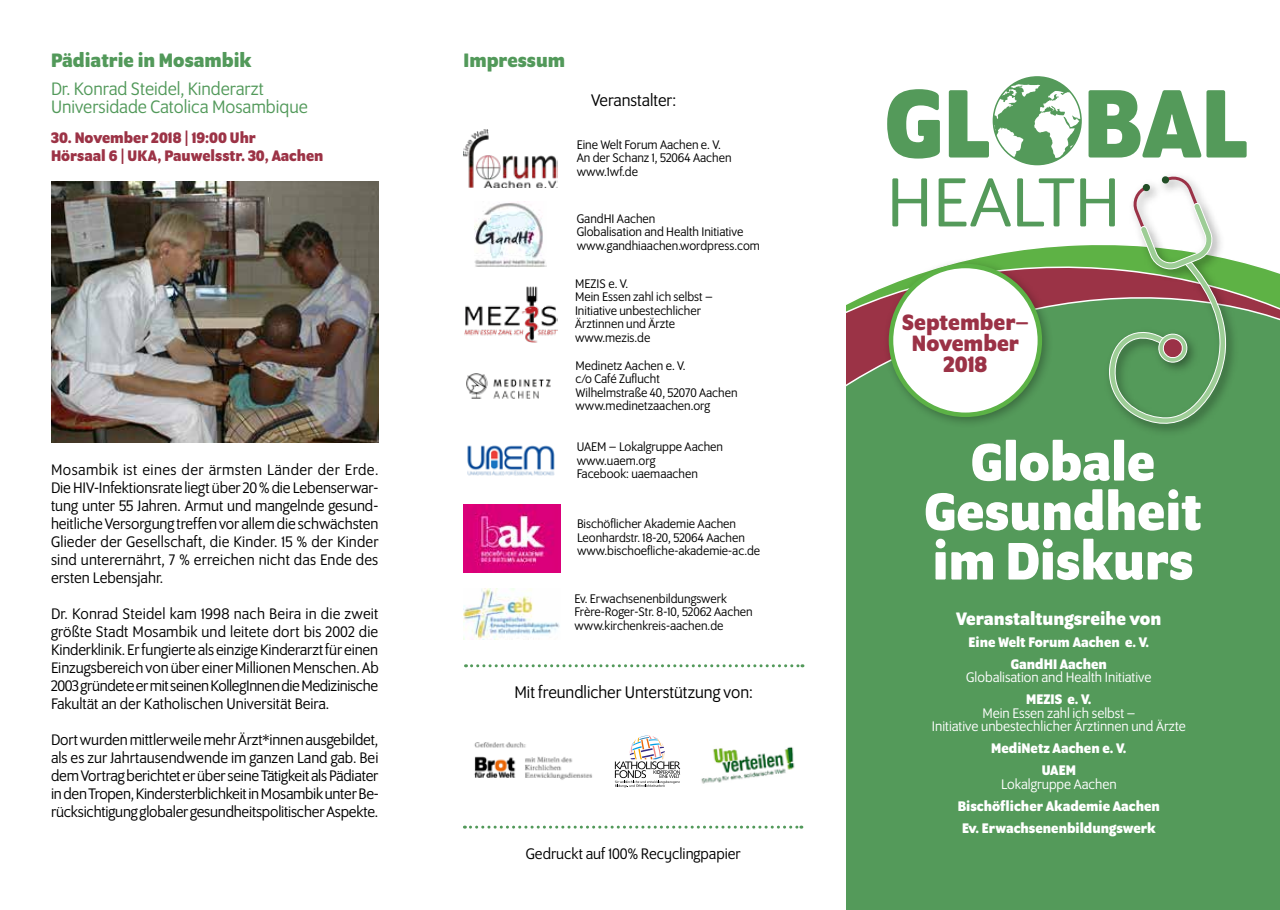
<style>
.page{position:relative;width:1280px;height:910px;background:#fff}
.page>*{position:absolute;margin:0;border:0;box-sizing:border-box;transform-origin:0 0}
.t1{font:700 105px "Program OT";color:#549a5a}
.t2{font:75px "Program OT";color:#549a5a;scale:1.06 1}
.t3{font:700 57px/49.5px "Program OT";color:#fff;text-align:center}
.t4{font:700 24px/21px "Program OT";color:#9b3246;text-align:center}
.t5{font:700 21px "Program OT";color:#52995a}
.t6{font:19.5px/18px "Program OT";color:#52995a}
.t7{font:700 19.5px "Program OT";color:#fff}
.t8{font:18.15px "Program OT";color:#000}
.t9{font:16.5px/18px "Program OT";color:#000;text-align:justify}
.t10{font:700 16.5px/18px "Program OT";color:#9c3346}
.t11{font:700 15px/22px "Program OT";color:#fff;text-align:center}
.t12{font:15px/13.5px "Program OT";color:#fff;text-align:center}
.t13{font:13.5px/13.5px "Program OT";color:#000}
</style>
<div class="page">
<div style="left:846px;top:245px;width:434px;height:665px;background:#549a5a"></div>
<div style="left:993px;top:77px;width:88px;height:88px;background:#549a5a;border-radius:50%"></div>
<svg style="left:993px;top:84px;width:88px;height:81px"></svg>
<div style="left:993px;top:76px;width:89px;height:89px;border:2px solid #549a5a;border-radius:50%"></div>
<img style="left:1101px;top:245px;width:142px;height:195px">
<svg style="left:1103px;top:176px;width:127px;height:251px"></svg>
<img style="left:474px;top:201px;width:72px;height:66px">
<img style="left:463px;top:130px;width:95px;height:57px">
<img style="left:464px;top:286px;width:93px;height:57px">
<svg style="left:464px;top:826px;width:338px;height:3px"></svg>
<svg style="left:465px;top:664px;width:338px;height:3px"></svg>
<svg style="left:615px;top:735px;width:65px;height:53px"></svg>
<img style="left:467px;top:445px;width:88px;height:31px">
<img style="left:463px;top:589px;width:97px;height:50px">
<div style="left:463px;top:504px;width:98px;height:68px;background:#db007a"></div>
<img style="left:470px;top:504px;width:84px;height:63px">
<img style="left:466px;top:373px;width:85px;height:26px">
<div style="left:883px;top:258px;width:171px;height:171px;background:#000;opacity:.3"></div>
<div style="left:891px;top:266px;width:149px;height:149px;background:#fff;border-radius:50%"></div>
<div style="left:889px;top:264px;width:153px;height:153px;border:4px solid #5cb246;border-radius:50%"></div>
<img style="left:51px;top:182px;width:327px;height:261px">
<img style="left:701px;top:747px;width:94px;height:37px">
<img style="left:474px;top:742px;width:118px;height:38px">
<p class="t5" style="left:51px;top:48px;width:202px">Pädiatrie in Mosambik</p>
<p class="t6" style="left:51px;top:79px;width:258px">Dr. Konrad Steidel, Kinderarzt<br>Universidade Catolica Mosambique</p>
<p class="t10" style="left:51px;top:129px;width:274px">30. November 2018 | 19:00 Uhr<br>Hörsaal 6 | UKA, Pauwelsstr. 30, Aachen</p>
<p class="t9" style="left:51px;top:461px;width:329px">Mosambik ist eines der ärmsten Länder der Erde.<br>Die HIV-Infektionsrate liegt über 20 % die Lebenserwar&shy;tung unter 55 Jahren. Armut und mangelnde gesund&shy;heitliche Versorgung treffen vor allem die schwächsten Glieder der Gesellschaft, die Kinder. 15 % der Kinder sind unterernährt, 7 % erreichen nicht das Ende des ersten Lebensjahr.</p>
<p class="t9" style="left:51px;top:605px;width:329px">Dr. Konrad Steidel kam 1998 nach Beira in die zweit größte Stadt Mosambik und leitete dort bis 2002 die Kinderklinik. Er fungierte als einzige Kinderarzt für einen Einzugsbereich von über einer Millionen Menschen. Ab 2003 gründete er mit seinen KollegInnen die Medizinische Fakultät an der Katholischen Universität Beira.</p>
<p class="t9" style="left:51px;top:731px;width:329px">Dort wurden mittlerweile mehr Ärzt*innen ausgebildet, als es zur Jahrtausendwende im ganzen Land gab. Bei dem Vortrag berichtet er über seine Tätigkeit als Pädiater in den Tropen, Kindersterblichkeit in Mosambik unter Be&shy;rücksichtigung globaler gesundheitspolitischer Aspekte.</p>
<p class="t5" style="left:463px;top:48px;width:103px">Impressum</p>
<p class="t8" style="left:591px;top:90px;width:86px">Veranstalter:</p>
<p class="t13" style="left:577px;top:138px;width:156px">Eine Welt Forum Aachen e. V.<br>An der Schanz 1, 52064 Aachen www.1wf.de</p>
<p class="t13" style="left:577px;top:212px;width:185px">GandHI Aachen<br>Globalisation and Health Initiative www.gandhiaachen.wordpress.com</p>
<p class="t13" style="left:575px;top:276px;width:139px">MEZIS e. V.<br>Mein Essen zahl ich selbst –<br>Initiative unbestechlicher<br>Ärztinnen und Ärzte www.mezis.de</p>
<p class="t13" style="left:575px;top:358px;width:164px">Medinetz Aachen e. V.<br>c/o Café Zuflucht<br>Wilhelmstraße 40, 52070 Aachen www.medinetzaachen.org</p>
<p class="t13" style="left:577px;top:440px;width:148px">UAEM – Lokalgruppe Aachen www.uaem.org<br>Facebook: uaemaachen</p>
<p class="t13" style="left:577px;top:517px;width:185px">Bischöflicher Akademie Aachen<br>Leonhardstr. 18-20, 52064 Aachen www.bischoefliche-akademie-ac.de</p>
<p class="t13" style="left:574px;top:591px;width:180px">Ev. Erwachsenenbildungswerk<br>Frère-Roger-Str. 8-10, 52062 Aachen www.kirchenkreis-aachen.de</p>
<p class="t8" style="left:514px;top:682px;width:240px">Mit freundlicher Unterstützung von:</p>
<p class="t9" style="left:526px;top:844px;width:216px">Gedruckt auf 100% Recyclingpapier</p>
<h1 class="t1" style="left:885px;top:63px;width:365px">GL BAL</h1>
<h2 class="t2" style="left:886px;top:161px;width:222px">HEALTH</h2>
<h3 class="t4" style="left:902px;top:311px;width:128px">September–<br>November<br>2018</h3>
<h3 class="t3" style="left:924px;top:437px;width:279px">Globale<br>Gesundheit im Diskurs</h3>
<p class="t7" style="left:956px;top:607px;width:207px">Veranstaltungsreihe von</p>
<p class="t11" style="left:968px;top:631px;width:182px">Eine Welt Forum Aachen e. V.<br>GandHI Aachen</p>
<p class="t12" style="left:966px;top:671px;width:187px">Globalisation and Health Initiative</p>
<p class="t11" style="left:1026px;top:688px;width:67px">MEZIS e. V.</p>
<p class="t12" style="left:932px;top:706px;width:255px">Mein Essen zahl ich selbst –<br>Initiative unbestechlicher Ärztinnen und Ärzte</p>
<p class="t11" style="left:991px;top:737px;width:137px">MediNetz Aachen e. V.<br>UAEM</p>
<p class="t12" style="left:1001px;top:777px;width:117px">Lokalgruppe Aachen</p>
<p class="t11" style="left:958px;top:795px;width:204px;text-align:left">Bischöflicher Akademie Aachen<br>Ev. Erwachsenenbildungswerk</p>
</div>
